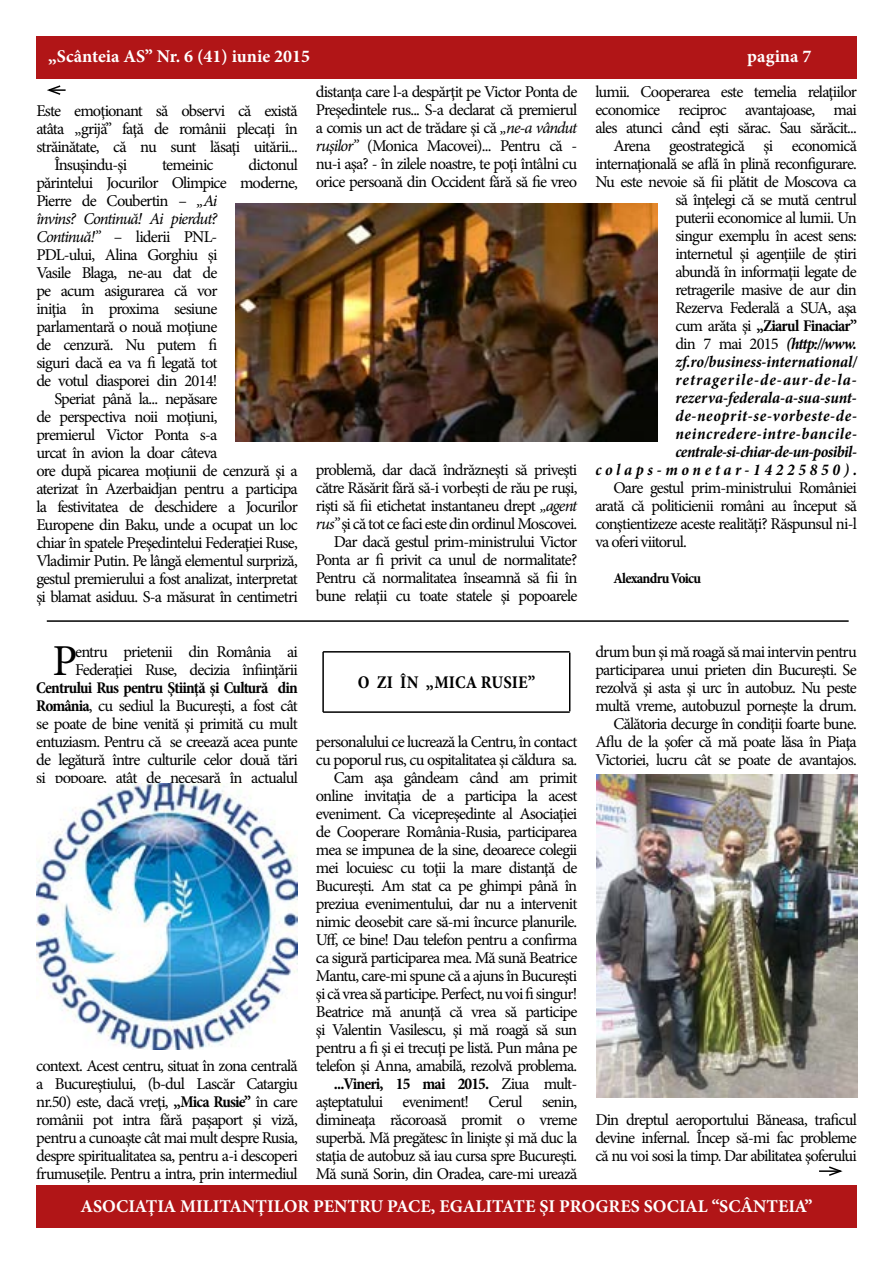
<style>
.page{position:relative;width:893px;height:1263px;background:#fff}
.page>*{position:absolute;margin:0;border:0;box-sizing:border-box;transform-origin:0 0}
.t1{font:44.25px "Minion Pro";color:#000}
.t2{font:700 18px "Minion Pro";color:#fff}
.t3{font:700 condensed 18px "Minion Pro";letter-spacing:.01em;color:#000}
.t4{font:16.5px/18px "Minion Pro";letter-spacing:-.05em;color:#000;text-align:justify}
.t5{font:italic 16.5px "Minion Pro";letter-spacing:-.065em;color:#000}
.t6{font:700 condensed 15px "Minion Pro";letter-spacing:-.05em;color:#000}
.s1{font-style:italic}
.s2{font-weight:700;font-stretch:condensed}
.s3{font-weight:700;font-style:italic;font-stretch:condensed}
</style>
<div class="page">
<div style="left:36px;top:1185px;width:821px;height:42px;background:#b11517"></div>
<div style="left:36px;top:36px;width:821px;height:42px;background:#b11517"></div>
<svg style="left:47px;top:85px;width:19px;height:10px"></svg>
<img style="left:597px;top:774px;width:261px;height:324px">
<hr style="left:819px;top:1170px;width:21px;height:2px;background:#000">
<svg style="left:827px;top:1166px;width:16px;height:10px"></svg>
<img style="left:36px;top:783px;width:262px;height:266px">
<hr style="left:322px;top:652px;width:2px;height:60px;background:#000">
<hr style="left:323px;top:651px;width:247px;height:2px;background:#000">
<hr style="left:323px;top:711px;width:247px;height:2px;background:#000">
<hr style="left:569px;top:653px;width:1px;height:58px;background:#000">
<img style="left:235px;top:204px;width:422px;height:237px">
<hr style="left:47px;top:620px;width:802px;height:2px;background:#000">
<p class="t2" style="left:48px;top:43px;width:264px">„Scânteia AS” Nr. 6 (41) iunie 2015</p>
<p class="t2" style="left:747px;top:43px;width:66px">pagina 7</p>
<p class="t4" style="left:36px;top:102px;width:263px">Este emoţionant să observi că există</p>
<p class="t4" style="left:36px;top:120px;width:263px">atâta „grijă” faţă de românii plecaţi în</p>
<p class="t4" style="left:36px;top:138px;width:263px">străinătate, că nu sunt lăsaţi uitării...</p>
<p class="t4" style="left:54px;top:156px;width:74px">Însuşindu-şi</p>
<p class="t4" style="left:162px;top:156px;width:53px">temeinic</p>
<p class="t4" style="left:249px;top:156px;width:51px">dictonul</p>
<p class="t4" style="left:36px;top:174px;width:263px">părintelui Jocurilor Olimpice moderne,</p>
<p class="t4" style="left:36px;top:192px;width:183px">Pierre de Coubertin – <span class="s1">„Ai</span></p>
<p class="t5" style="left:36px;top:207px;width:183px">învins? Continuă! Ai pierdut?</p>
<p class="t4" style="left:36px;top:228px;width:183px"><span class="s1">Continuă!”</span> – liderii PNL-</p>
<p class="t4" style="left:36px;top:246px;width:183px">PDL-ului, Alina Gorghiu şi</p>
<p class="t4" style="left:36px;top:264px;width:183px">Vasile Blaga, ne-au dat de</p>
<p class="t4" style="left:36px;top:282px;width:183px">pe acum asigurarea că vor</p>
<p class="t4" style="left:36px;top:300px;width:183px">iniţia în proxima sesiune</p>
<p class="t4" style="left:36px;top:318px;width:183px">parlamentară o nouă moţiune</p>
<p class="t4" style="left:36px;top:336px;width:183px">de cenzură. Nu putem fi</p>
<p class="t4" style="left:36px;top:354px;width:183px">siguri dacă ea va fi legată tot</p>
<p class="t4" style="left:36px;top:372px;width:183px">de votul diasporei din 2014!</p>
<p class="t4" style="left:54px;top:390px;width:165px">Speriat până la... nepăsare</p>
<p class="t4" style="left:36px;top:408px;width:183px">de perspectiva noii moţiuni,</p>
<p class="t4" style="left:36px;top:426px;width:183px">premierul Victor Ponta s-a</p>
<p class="t4" style="left:36px;top:444px;width:183px">urcat în avion la doar câteva</p>
<p class="t4" style="left:36px;top:462px;width:263px">ore după picarea moţiunii de cenzură şi a</p>
<p class="t4" style="left:36px;top:480px;width:263px">aterizat în Azerbaidjan pentru a participa</p>
<p class="t4" style="left:36px;top:498px;width:263px">la festivitatea de deschidere a Jocurilor</p>
<p class="t4" style="left:36px;top:516px;width:263px">Europene din Baku, unde a ocupat un loc</p>
<p class="t4" style="left:36px;top:534px;width:263px">chiar în spatele Preşedintelui Federaţiei Ruse,</p>
<p class="t4" style="left:36px;top:552px;width:263px">Vladimir Putin. Pe lângă elementul surpriză,</p>
<p class="t4" style="left:36px;top:570px;width:263px">gestul premierului a fost analizat, interpretat</p>
<p class="t4" style="left:36px;top:588px;width:263px">şi blamat asiduu. S-a măsurat în centimetri</p>
<p class="t4" style="left:316px;top:83px;width:263px">distanţa care l-a despărţit pe Victor Ponta de Preşedintele rus... S-a declarat că premierul a comis un act de trădare şi că <span class="s1">„ne-a vândut ruşilor”</span> (Monica Macovei)... Pentru că - nu-i aşa? - în zilele noastre, te poţi întâlni cu orice persoană din Occident fără să fie vreo</p>
<p class="t4" style="left:595px;top:83px;width:263px;text-align:right">lumii. Cooperarea este temelia relaţiilor economice reciproc avantajoase, mai ales atunci când eşti sărac. Sau sărăcit...<br>Arena geostrategică şi economică internaţională se află în plină reconfigurare.<br>Nu este nevoie să fii plătit de Moscova ca să înţelegi că se mută centrul<br>puterii economice al lumii. Un<br>singur exemplu în acest sens:<br>internetul şi agenţiile de ştiri<br>abundă în informaţii legate de<br>retragerile masive de aur din<br>Rezerva Federală a SUA, aşa<br>cum arăta şi <span class="s2">„Ziarul Finaciar”<br></span>din 7 mai 2015 <span class="s3">(http://www. zf.ro/business-international/ retragerile-de-aur-de-la&shy;rezerva-federala-a-sua-sunt&shy;de-neoprit-se-vorbeste-de&shy;neincredere-intre-bancile&shy;centrale-si-chiar-de-un-posibil&shy;colaps-monetar-14225850).</span></p>
<p class="t4" style="left:595px;top:479px;width:263px;text-indent:18px">Oare gestul prim-ministrului României arată că politicienii români au început să conştientizeze aceste realităţi? Răspunsul ni-l va oferi viitorul.</p>
<p class="t6" style="left:613px;top:568px;width:89px">Alexandru Voicu</p>
<p class="t4" style="left:316px;top:461px;width:263px;text-align:right">problemă, dar dacă îndrăzneşti să priveşti către Răsărit fără să-i vorbeşti de rău pe ruşi, rişti să fii etichetat instantaneu drept <span class="s1">„agent rus”</span> şi că tot ce faci este din ordinul Moscovei.<br>Dar dacă gestul prim-ministrului Victor Ponta ar fi privit ca unul de normalitate?<br>Pentru că normalitatea înseamnă să fii în bune relaţii cu toate statele şi popoarele</p>
<h1 class="t1" style="left:53px;top:631px;width:26px">P</h1>
<p class="t4" style="left:75px;top:643px;width:224px">entru prietenii din România ai<br>Federaţiei Ruse, decizia înfiinţării</p>
<p class="t4" style="left:36px;top:679px;width:263px"><span class="s2">Centrului Rus pentru Ştiinţă şi Cultură din România</span>, cu sediul la Bucureşti, a fost cât se poate de bine venită şi primită cu mult entuziasm. Pentru că se creează acea punte de legătură între culturile celor două tări şi popoare, atât de necesară în actualul</p>
<p class="t4" style="left:36px;top:1057px;width:263px">context. Acest centru, situat în zona centrală a Bucureştiului, (b-dul Lascăr Catargiu nr.50) este, dacă vreţi, <span class="s2">„Mica Rusie”</span> în care românii pot intra fără paşaport şi viză, pentru a cunoaşte cât mai mult despre Rusia, despre spiritualitatea sa, pentru a-i descoperi frumuseţile. Pentru a intra, prin intermediul</p>
<p class="t3" style="left:358px;top:670px;width:179px">O zi în „Mica Rusie”</p>
<p class="t4" style="left:316px;top:733px;width:263px;text-align:right">personalului ce lucrează la Centru, în contact cu poporul rus, cu ospitalitatea şi căldura sa.<br>Cam aşa gândeam când am primit online invitaţia de a participa la acest eveniment. Ca vicepreşedinte al Asociaţiei de Cooperare România-Rusia, participarea mea se impunea de la sine, deoarece colegii mei locuiesc cu toţii la mare distanţă de Bucureşti. Am stat ca pe ghimpi până în preziua evenimentului, dar nu a intervenit nimic deosebit care să-mi încurce planurile.<br>Uff, ce bine! Dau telefon pentru a confirma ca sigură participarea mea. Mă sună Beatrice Mantu, care-mi spune că a ajuns în Bucureşti şi că vrea să participe. Perfect, nu voi fi singur!<br>Beatrice mă anunţă că vrea să participe şi Valentin Vasilescu, şi mă roagă să sun pentru a fi şi ei trecuţi pe listă. Pun mâna pe telefon şi Anna, amabilă, rezolvă problema. <span class="s2">...Vineri, 15 mai 2015.</span> Ziua mult&shy;aşteptatului eveniment! Cerul senin, dimineaţa răcoroasă promit o vreme superbă. Mă pregătesc în linişte şi mă duc la staţia de autobuz să iau cursa spre Bucureşti.<br>Mă sună Sorin, din Oradea, care-mi urează</p>
<p class="t4" style="left:595px;top:643px;width:263px;text-align:right">drum bun şi mă roagă să mai intervin pentru participarea unui prieten din Bucureşti. Se rezolvă şi asta şi urc în autobuz. Nu peste multă vreme, autobuzul porneşte la drum.<br>Călătoria decurge în condiţii foarte bune.<br>Aflu de la şofer că mă poate lăsa în Piaţa Victoriei, lucru cât se poate de avantajos.</p>
<p class="t4" style="left:595px;top:1111px;width:263px">Din dreptul aeroportului Băneasa, traficul devine infernal. Încep să-mi fac probleme că nu voi sosi la timp. Dar abilitatea şoferului</p>
<p class="t2" style="left:81px;top:1194px;width:733px">ASOCIAŢIA MILITANŢILOR PENTRU PACE, EGALITATE ŞI PROGRES SOCIAL “SCÂNTEIA”</p>
</div>
